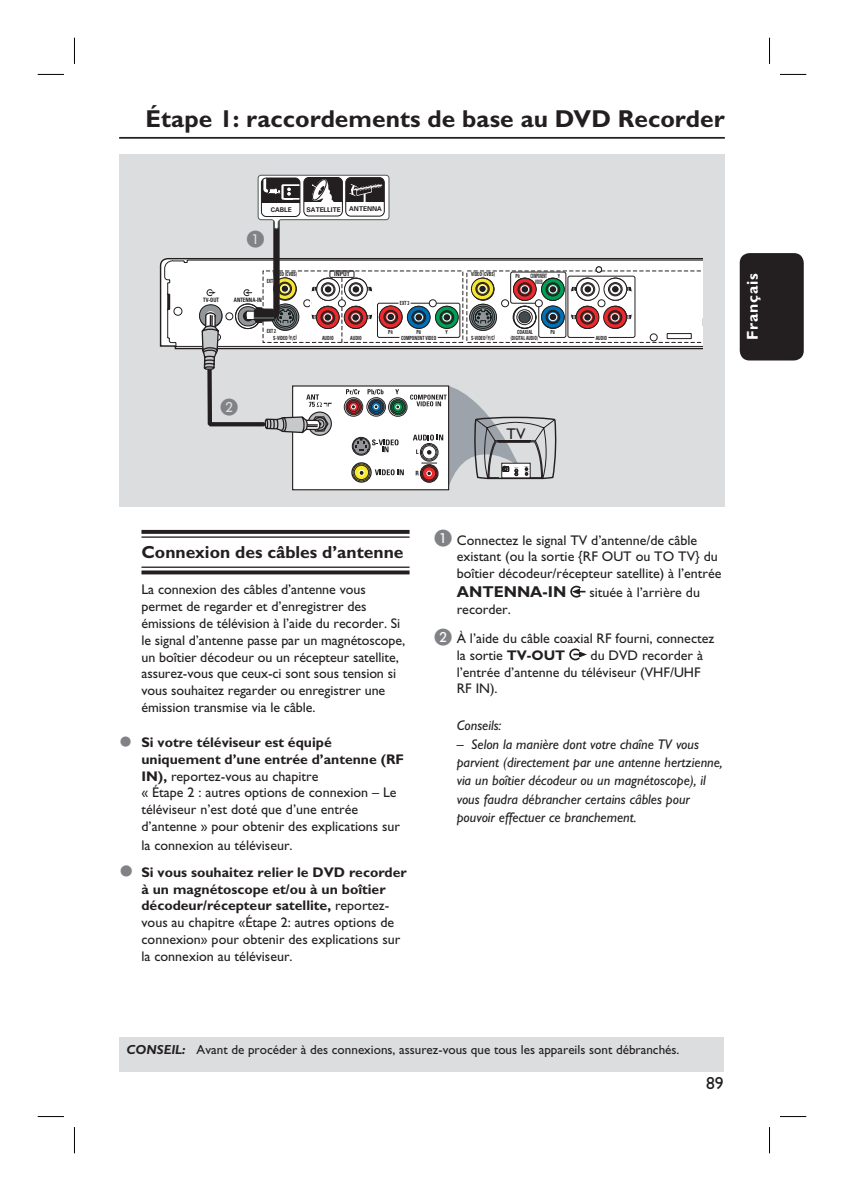
<style>
.page{position:relative;width:844px;height:1191px;background:#fff}
.page>*{position:absolute;margin:0;border:0;box-sizing:border-box;transform-origin:0 0}
.t1{font:700 24.5px "Gill Sans Std";color:#231f20}
.t2{font:700 17.5px "Gill Sans Std";color:#231f20}
.t3{font:17.5px "Gill Sans Std";color:#231f20}
.t4{font:17.5px "Philips Pi Roman";color:#808285}
.t5{font:700 15.75px "Gill Sans Std";color:#231f20}
.t6{font:700 15.75px "Gill Sans Std";letter-spacing:.05em;color:#fff}
.t7{font:15.58px "Gill Alt One";color:#231f20}
.t8{font:14px/16.8px "Gill Sans Std";color:#231f20}
.t9{font:italic 14px/18.4px "Gill Sans Std";color:#231f20}
.t10{font:13.12px "Gill Sans Std";color:#231f20}
.t11{font:700 6.48px "Univers";color:#231f20}
.t12{font:700 condensed 5.95px "Univers";color:#231f20;scale:.85 1}
.t13{font:700 condensed 5.95px/5.6px "Univers";color:#231f20;text-align:center;scale:.5 1}
.t14{font:700 condensed 5.95px "Univers";color:#231f20}
.t15{font:700 condensed 5.6px/7.2px "Univers";color:#231f20;scale:.75 1}
.t16{font:700 condensed 5.6px "Univers";color:#231f20;scale:.7 1}
.t17{font:700 condensed 4.9px "Univers";color:#fff;scale:.75 1}
.s1{font-size:4.9px}
.s2{font-weight:700}
.s3{font-family:"Philips Pi Roman";font-size:17.5px;color:#808285}
.s4{font-weight:700;font-style:italic}
</style>
<div class="page">
<div style="left:739px;top:253px;width:64px;height:107px;background:#231f20;border-radius:10px"></div>
<div style="left:119px;top:154px;width:605px;height:352px;background:#dcdddf"></div>
<hr style="left:119px;top:137px;width:605px;height:2px;background:#231f20">
<svg style="left:141px;top:530px;width:268px;height:4px"></svg>
<hr style="left:141px;top:536px;width:268px;height:2px;background:#231f20">
<hr style="left:141px;top:566px;width:268px;height:2px;background:#231f20">
<svg style="left:141px;top:570px;width:268px;height:4px"></svg>
<svg style="left:570px;top:585px;width:15px;height:12px"></svg>
<svg style="left:569px;top:648px;width:18px;height:12px"></svg>
<svg style="left:160px;top:258px;width:36px;height:92px"></svg>
<svg style="left:164px;top:260px;width:32px;height:86px;background:#efefef"></svg>
<svg style="left:196px;top:175px;width:506px;height:311px"></svg>
<div style="left:119px;top:1037px;width:604px;height:34px;background:#dcdddf"></div>
<svg style="left:38px;top:74px;width:26px;height:1px"></svg>
<svg style="left:780px;top:74px;width:26px;height:1px"></svg>
<svg style="left:38px;top:1116px;width:26px;height:1px"></svg>
<svg style="left:780px;top:1116px;width:26px;height:1px"></svg>
<svg style="left:74px;top:38px;width:1px;height:26px"></svg>
<svg style="left:74px;top:1127px;width:1px;height:26px"></svg>
<svg style="left:769px;top:38px;width:1px;height:26px"></svg>
<svg style="left:769px;top:1127px;width:1px;height:26px"></svg>
<h1 class="t1" style="left:145px;top:110px;width:580px">Étape 1: raccordements de base au DVD Recorder</h1>
<p class="t11" style="left:270px;top:208px;width:23px">CABLE</p>
<p class="t11" style="left:306px;top:207px;width:36px">SATELLITE</p>
<p class="t11" style="left:349px;top:206px;width:34px">ANTENNA</p>
<p class="t4" style="left:247px;top:231px;width:19px">A</p>
<p class="t15" style="left:273px;top:271px;width:33px">VIDEO (CVBS)</p>
<p class="t13" style="left:530px;top:274px;width:35px">COMPONENT<br>VIDEO</p>
<p class="t15" style="left:471px;top:271px;width:33px">VIDEO (CVBS)</p>
<p class="t14" style="left:334px;top:272px;width:17px">INPUT</p>
<p class="t15" style="left:515px;top:273px;width:7px">P<span class="s1">R</span></p>
<p class="t15" style="left:267px;top:277px;width:14px">EXT 1</p>
<p class="t15" style="left:557px;top:273px;width:5px">Y</p>
<p class="t17" style="left:314px;top:287px;width:4px">L</p>
<p class="t17" style="left:368px;top:287px;width:4px">L</p>
<p class="t17" style="left:573px;top:287px;width:4px">L</p>
<p class="t12" style="left:203px;top:297px;width:20px">TV-OUT</p>
<p class="t12" style="left:234px;top:297px;width:35px">ANTENNA-IN</p>
<p class="t15" style="left:400px;top:300px;width:14px">EXT 3</p>
<p class="t17" style="left:313px;top:315px;width:4px">R</p>
<p class="t17" style="left:368px;top:315px;width:4px">R</p>
<p class="t17" style="left:573px;top:315px;width:4px">R</p>
<p class="t15" style="left:273px;top:327px;width:33px;text-indent:-6px">EXT 2<br>S-VIDEO (Y/C)</p>
<p class="t15" style="left:388px;top:329px;width:7px">P<span class="s1">R</span></p>
<p class="t15" style="left:416px;top:329px;width:8px">P<span class="s1">B</span></p>
<p class="t15" style="left:445px;top:329px;width:5px">Y</p>
<p class="t15" style="left:322px;top:335px;width:17px">AUDIO</p>
<p class="t15" style="left:350px;top:335px;width:17px">AUDIO</p>
<p class="t15" style="left:401px;top:334px;width:48px">COMPONENT VIDEO</p>
<p class="t15" style="left:517px;top:329px;width:22px">COAXIAL</p>
<p class="t15" style="left:550px;top:329px;width:8px">P<span class="s1">B</span></p>
<p class="t15" style="left:471px;top:334px;width:33px">S-VIDEO (Y/C)</p>
<p class="t15" style="left:595px;top:334px;width:17px">AUDIO</p>
<p class="t16" style="left:510px;top:335px;width:40px">(DIGITAL AUDIO)</p>
<p class="t17" style="left:627px;top:287px;width:4px">L</p>
<p class="t17" style="left:627px;top:315px;width:4px">R</p>
<p class="t4" style="left:220px;top:398px;width:19px">B</p>
<p class="t7" style="left:506px;top:428px;width:20px">TV</p>
<p class="t6" style="left:746px;top:340px;width:68px;rotate:-90deg">Français</p>
<p class="t2" style="left:141px;top:545px;width:263px">Connexion des câbles d’antenne</p>
<p class="t8" style="left:141px;top:583px;width:265px">La connexion des câbles d’antenne vous permet de regarder et d’enregistrer des émissions de télévision à l’aide du recorder. Si le signal d’antenne passe par un magnétoscope, un boîtier décodeur ou un récepteur satellite, assurez-vous que ceux-ci sont sous tension si vous souhaitez regarder ou enregistrer une émission transmise via le câble.</p>
<p class="t8" style="left:141px;top:735px;width:264px"><span class="s2">Si votre téléviseur est équipé uniquement d’une entrée d’antenne (RF IN),</span> reportez-vous au chapitre<br>« Étape 2 : autres options de connexion – Le téléviseur n’est doté que d’une entrée d’antenne » pour obtenir des explications sur</p>
<p class="t8" style="left:141px;top:838px;width:153px">la connexion au téléviseur.</p>
<p class="t8" style="left:141px;top:865px;width:267px"><span class="s2">Si vous souhaitez relier le DVD recorder à un magnétoscope et/ou à un boîtier décodeur/récepteur satellite,</span> reportez&shy;vous au chapitre «Étape 2: autres options de connexion» pour obtenir des explications sur la connexion au téléviseur.</p>
<p class="t8" style="left:456px;top:533px;width:266px;text-indent:-22px"><span class="s3">A</span> Connectez le signal TV d’antenne/de câble existant (ou la sortie {RF OUT ou TO TV} du boîtier décodeur/récepteur satellite) à l’entrée</p>
<p class="t5" style="left:456px;top:586px;width:111px">ANTENNA-IN</p>
<p class="t8" style="left:589px;top:585px;width:112px">située à l’arrière du</p>
<p class="t8" style="left:434px;top:596px;width:281px;line-height:29.2px;text-indent:22px">recorder.<br><span class="s3">B</span> À l’aide du câble coaxial RF fourni, connectez</p>
<p class="t8" style="left:456px;top:648px;width:110px">la sortie <span class="s2">TV-OUT</span></p>
<p class="t8" style="left:456px;top:648px;width:248px;text-indent:134px">du DVD recorder à l’entrée d’antenne du téléviseur (VHF/UHF<br>RF IN).</p>
<p class="t9" style="left:456px;top:718px;width:46px">Conseils:</p>
<p class="t9" style="left:456px;top:736px;width:267px">– Selon la manière dont votre chaîne TV vous parvient (directement par une antenne hertzienne, via un boîtier décodeur ou un magnétoscope), il vous faudra débrancher certains câbles pour pouvoir effectuer ce branchement.</p>
<p class="t10" style="left:126px;top:1044px;width:554px"><span class="s4">CONSEIL:</span> Avant de procéder à des connexions, assurez-vous que tous les appareils sont débranchés.</p>
<p class="t3" style="left:706px;top:1076px;width:19px">89</p>
</div>
